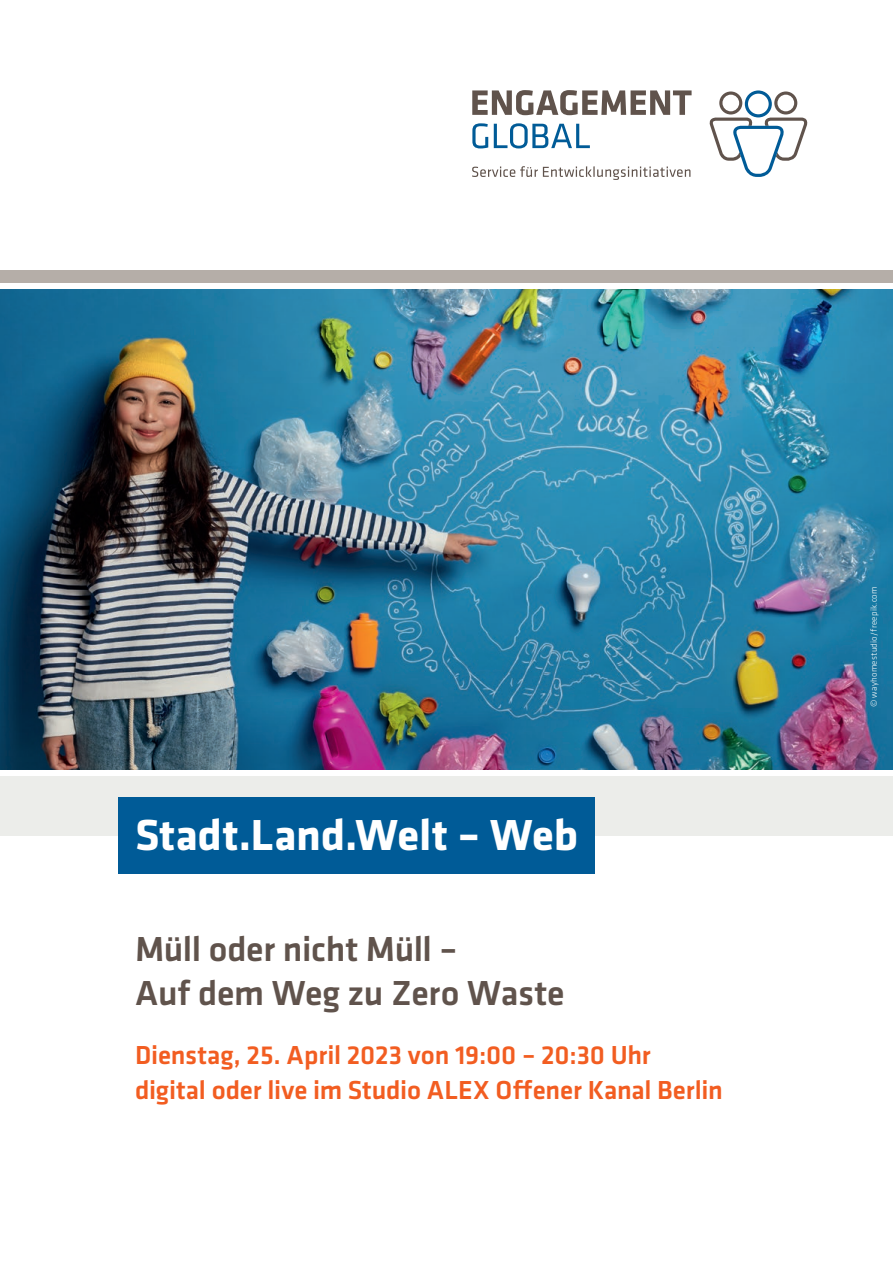
<style>
.page{position:relative;width:893px;height:1263px;background:#fff}
.page>*{position:absolute;margin:0;border:0;box-sizing:border-box;transform-origin:0 0}
.t1{font:700 45px "Klavika Basic";color:#fff}
.t2{font:500 36px/43.5px "Klavika Basic";letter-spacing:-.01em;color:#60534c}
.t3{font:500 27px/34.5px "Klavika Basic";letter-spacing:-.005em;color:#f25d21}
.t4{font:300 9px "Klavika Basic";letter-spacing:.025em;color:#fff}
</style>
<div class="page">
<div style="left:0;top:270px;width:893px;height:13px;background:#b5aea8"></div>
<div style="left:0;top:776px;width:893px;height:60px;background:#ecedea"></div>
<img style="left:0;top:289px;width:893px;height:481px">
<div style="left:118px;top:797px;width:476px;height:77px;background:#005b97"></div>
<svg style="left:709px;top:90px;width:99px;height:87px"></svg>
<svg style="left:472px;top:90px;width:220px;height:25px"></svg>
<svg style="left:472px;top:123px;width:16px;height:25px"></svg>
<svg style="left:494px;top:123px;width:96px;height:25px"></svg>
<svg style="left:472px;top:166px;width:218px;height:14px"></svg>
<h1 class="t1" style="left:135px;top:802px;width:445px">Stadt.Land.Welt – Web</h1>
<h2 class="t2" style="left:135px;top:927px;width:431px">Müll oder nicht Müll –<br>Auf dem Weg zu Zero Waste</h2>
<p class="t3" style="left:135px;top:1037px;width:589px">Dienstag, 25. April 2023 von 19:00 – 20:30 Uhr digital oder live im Studio ALEX Offener Kanal Berlin</p>
<p class="t4" style="left:868px;top:707px;width:122px;rotate:-90deg">© wayhomestudio/freepik.com</p>
</div>
